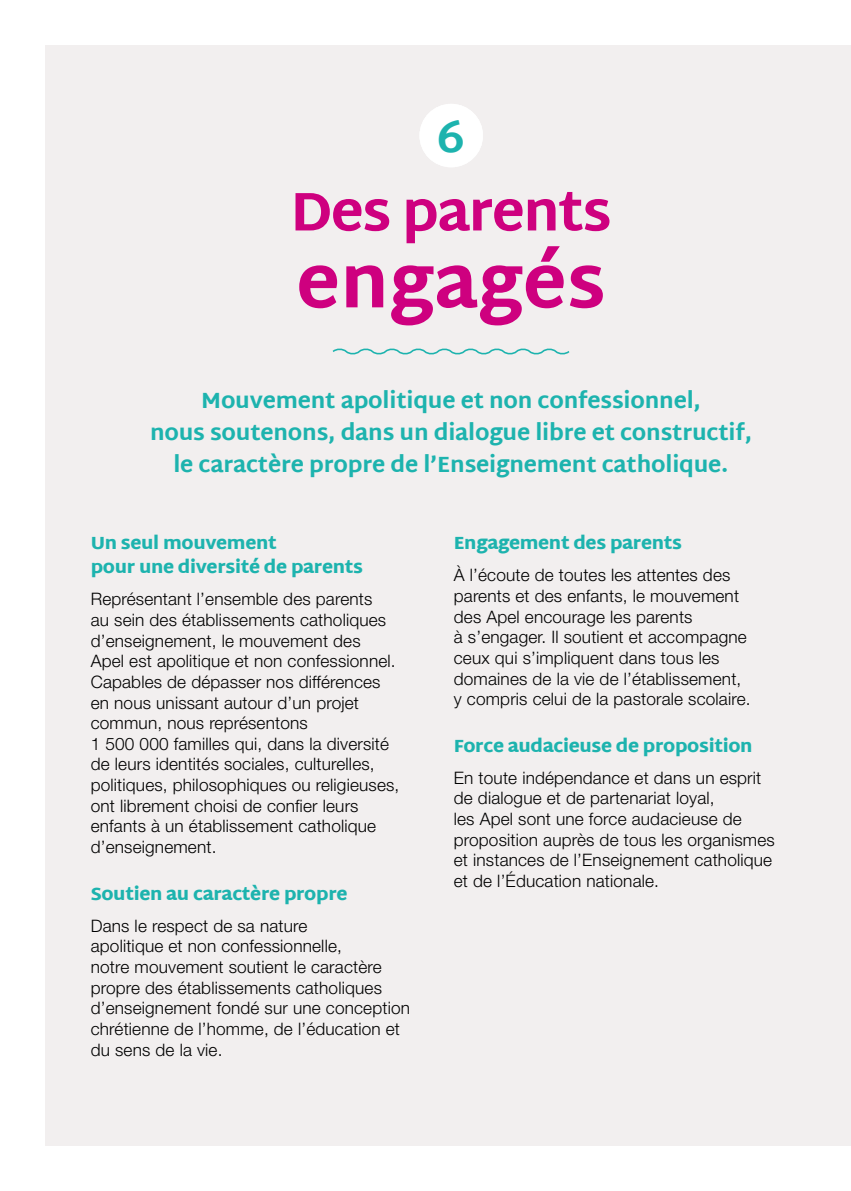
<style>
.page{position:relative;width:851px;height:1191px;background:#fff}
.page>*{position:absolute;margin:0;border:0;box-sizing:border-box;transform-origin:0 0}
.t1{font:800 73.2px "Martel Sans";color:#ce007f}
.t2{font:800 55px "Martel Sans";letter-spacing:-.03em;color:#ce007f}
.t3{font:700 46.6px "Martel Sans";color:#1db3ae}
.t4{font:800 22px/32px "Martel Sans";letter-spacing:-.01em;color:#1db3ae;text-align:center}
.t5{font:900 18px/24px "Martel Sans";letter-spacing:-.02em;color:#1db3ae}
.t6{font:300 17.2px/20.6px "Helvetica Neue LT Std";letter-spacing:.01em;color:#000}
</style>
<div class="page">
<div style="left:45px;top:45px;width:805px;height:1100px;background:#f2efef"></div>
<hr style="left:850px;top:45px;width:1px;height:1100px;background:#f2efef">
<svg style="left:332px;top:348px;width:238px;height:7px"></svg>
<div style="left:419px;top:104px;width:64px;height:63px;background:#fff;border-radius:50%"></div>
<h3 class="t3" style="left:437px;top:108px;width:30px">6</h3>
<h2 class="t2" style="left:290px;top:179px;width:323px">Des parents</h2>
<h1 class="t1" style="left:296px;top:239px;width:311px">engagés</h1>
<p class="t4" style="left:150px;top:384px;width:603px">Mouvement apolitique et non confessionnel,<br>nous soutenons, dans un dialogue libre et constructif, le caractère propre de l’Enseignement catholique.</p>
<p class="t5" style="left:91px;top:531px;width:274px">Un seul mouvement<br>pour une diversité de parents</p>
<p class="t6" style="left:91px;top:588px;width:310px">Représentant l’ensemble des parents<br>au sein des établissements catholiques d’enseignement, le mouvement des<br>Apel est apolitique et non confessionnel.<br>Capables de dépasser nos différences en nous unissant autour d’un projet commun, nous représentons<br>1 500 000 familles qui, dans la diversité de leurs identités sociales, culturelles, politiques, philosophiques ou religieuses, ont librement choisi de confier leurs enfants à un établissement catholique d’enseignement.</p>
<p class="t5" style="left:91px;top:881px;width:258px">Soutien au caractère propre</p>
<p class="t6" style="left:91px;top:915px;width:321px">Dans le respect de sa nature<br>apolitique et non confessionnelle,<br>notre mouvement soutient le caractère propre des établissements catholiques d’enseignement fondé sur une conception chrétienne de l’homme, de l’éducation et du sens de la vie.</p>
<p class="t5" style="left:454px;top:531px;width:230px">Engagement des parents</p>
<p class="t6" style="left:454px;top:564px;width:298px">À l’écoute de toutes les attentes des parents et des enfants, le mouvement des Apel encourage les parents<br>à s’engager. Il soutient et accompagne ceux qui s’impliquent dans tous les domaines de la vie de l’établissement, y compris celui de la pastorale scolaire.</p>
<p class="t5" style="left:454px;top:733px;width:300px">Force audacieuse de proposition</p>
<p class="t6" style="left:454px;top:767px;width:322px">En toute indépendance et dans un esprit de dialogue et de partenariat loyal,<br>les Apel sont une force audacieuse de proposition auprès de tous les organismes et instances de l’Enseignement catholique et de l’Éducation nationale.</p>
</div>
